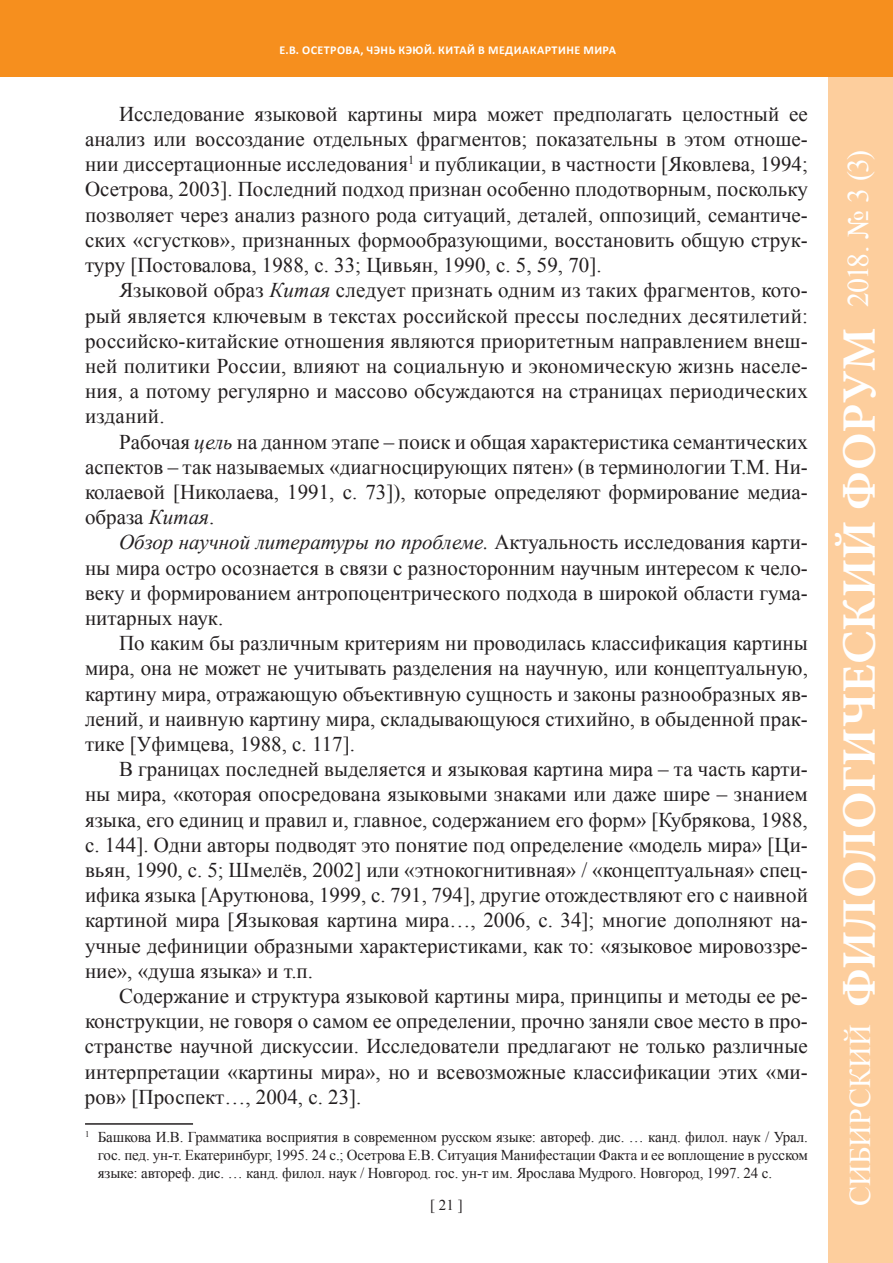
<style>
.page{position:relative;width:893px;height:1263px;background:#fff}
.page>*{position:absolute;margin:0;border:0;box-sizing:border-box;transform-origin:0 0}
.t1{font:700 48px "Minion Pro";color:#fff}
.t2{font:30px "Times New Roman";letter-spacing:-.005em;color:#fff}
.t3{font:21px/25.2px "Times New Roman";color:#231f20;text-align:justify}
.t4{font:15px/18px "Times New Roman";letter-spacing:-.01em;color:#231f20;text-align:justify}
.t5{font:700 12px "Calibri";letter-spacing:.04em;color:#fff}
.s1{font-style:italic}
</style>
<div class="page">
<div style="left:828px;top:0;width:65px;height:1263px;background:#fdce9d"></div>
<div style="left:0;top:0;width:893px;height:77px;background:#f68f1e"></div>
<hr style="left:85px;top:1123px;width:108px;height:2px;background:#231f20">
<p class="t5" style="left:279px;top:43px;width:67px">Е.В. Осетрова</p>
<p class="t5" style="left:360px;top:43px;width:48px">, Чэнь Кэю</p>
<p class="t5" style="left:424px;top:43px;width:194px">й. КИТАЙ В МЕДИАКАРТИНЕ МИРА</p>
<p class="t3" style="left:85px;top:101px;width:724px;text-indent:34px">Исследование языковой картины мира может предполагать целостный ее анализ или воссоздание отдельных фрагментов; показательны в этом отноше&shy;нии диссертационные исследования<sup>1</sup> и публикации, в частности [Яковлева, 1994; Осетрова, 2003]. Последний подход признан особенно плодотворным, поскольку позволяет через анализ разного рода ситуаций, деталей, оппозиций, семантиче&shy;ских «сгустков», признанных формообразующими, восстановить общую струк&shy;туру [Постовалова, 1988, с. 33; Цивьян, 1990, с. 5, 59, 70].</p>
<p class="t3" style="left:85px;top:277px;width:724px;text-indent:34px">Языковой образ <span class="s1">Китая</span> следует признать одним из таких фрагментов, кото&shy;рый является ключевым в текстах российской прессы последних десятилетий: российско-китайские отношения являются приоритетным направлением внеш&shy;ней политики России, влияют на социальную и экономическую жизнь населе&shy;ния, а потому регулярно и массово обсуждаются на страницах периодических изданий.</p>
<p class="t3" style="left:85px;top:429px;width:724px;text-indent:34px">Рабочая <span class="s1">цель</span> на данном этапе – поиск и общая характеристика семантических аспектов – так называемых «диагносцирующих пятен» (в терминологии Т.М. Ни&shy;колаевой [Николаева, 1991, с. 73]), которые определяют формирование медиа&shy;образа <span class="s1">Китая</span>.</p>
<p class="t3" style="left:85px;top:529px;width:724px;text-indent:34px"><span class="s1">Обзор научной литературы по проблеме.</span> Актуальность исследования карти&shy;ны мира остро осознается в связи с разносторонним научным интересом к чело&shy;веку и формированием антропоцентрического подхода в широкой области гума&shy;нитарных наук.</p>
<p class="t3" style="left:85px;top:630px;width:724px;text-indent:34px">По каким бы различным критериям ни проводилась классификация картины мира, она не может не учитывать разделения на научную, или концептуальную, картину мира, отражающую объективную сущность и законы разнообразных яв&shy;лений, и наивную картину мира, складывающуюся стихийно, в обыденной прак&shy;тике [Уфимцева, 1988, с. 117].</p>
<p class="t3" style="left:85px;top:756px;width:724px;text-indent:34px">В границах последней выделяется и языковая картина мира – та часть карти&shy;ны мира, «которая опосредована языковыми знаками или даже шире – знанием языка, его единиц и правил и, главное, содержанием его форм» [Кубрякова, 1988, с. 144]. Одни авторы подводят это понятие под определение «модель мира» [Ци&shy;вьян, 1990, с. 5; Шмелёв, 2002] или «этнокогнитивная» / «концептуальная» спец&shy;ифика языка [Арутюнова, 1999, с. 791, 794], другие отождествляют его с наивной картиной мира [Языковая картина мира…, 2006, с. 34]; многие дополняют на&shy;учные дефиниции образными характеристиками, как то: «языковое мировоззре&shy;ние», «душа языка» и т.п.</p>
<p class="t3" style="left:85px;top:983px;width:724px;text-indent:34px">Содержание и структура языковой картины мира, принципы и методы ее ре&shy;конструкции, не говоря о самом ее определении, прочно заняли свое место в про&shy;странстве научной дискуссии. Исследователи предлагают не только различные интерпретации «картины мира», но и всевозможные классификации этих «ми&shy;ров» [Проспект…, 2004, с. 23].</p>
<p class="t4" style="left:98px;top:1128px;width:712px;text-indent:-13px"><sup>1</sup> Башкова И.В. Грамматика восприятия в современном русском языке: автореф. дис. … канд. филол. наук / Урал. гос. пед. ун-т. Екатеринбург, 1995. 24 с.; Осетрова Е.В. Ситуация Манифестации Факта и ее воплощение в русском языке: автореф. дис. … канд. филол. наук / Новгород. гос. ун-т им. Ярослава Мудрого. Новгород, 1997. 24 с.</p>
<p class="t4" style="left:430px;top:1195px;width:34px">[ 21 ]</p>
<h2 class="t2" style="left:838px;top:307px;width:158px;rotate:-90deg">2018. № 3 (3)</h2>
<h1 class="t1" style="left:831px;top:1007px;width:681px;rotate:-90deg">ФИЛОЛОГИЧЕСКИЙ ФОРУМ</h1>
<h2 class="t2" style="left:840px;top:1206px;width:183px;rotate:-90deg">СИБИРСКИЙ</h2>
</div>
